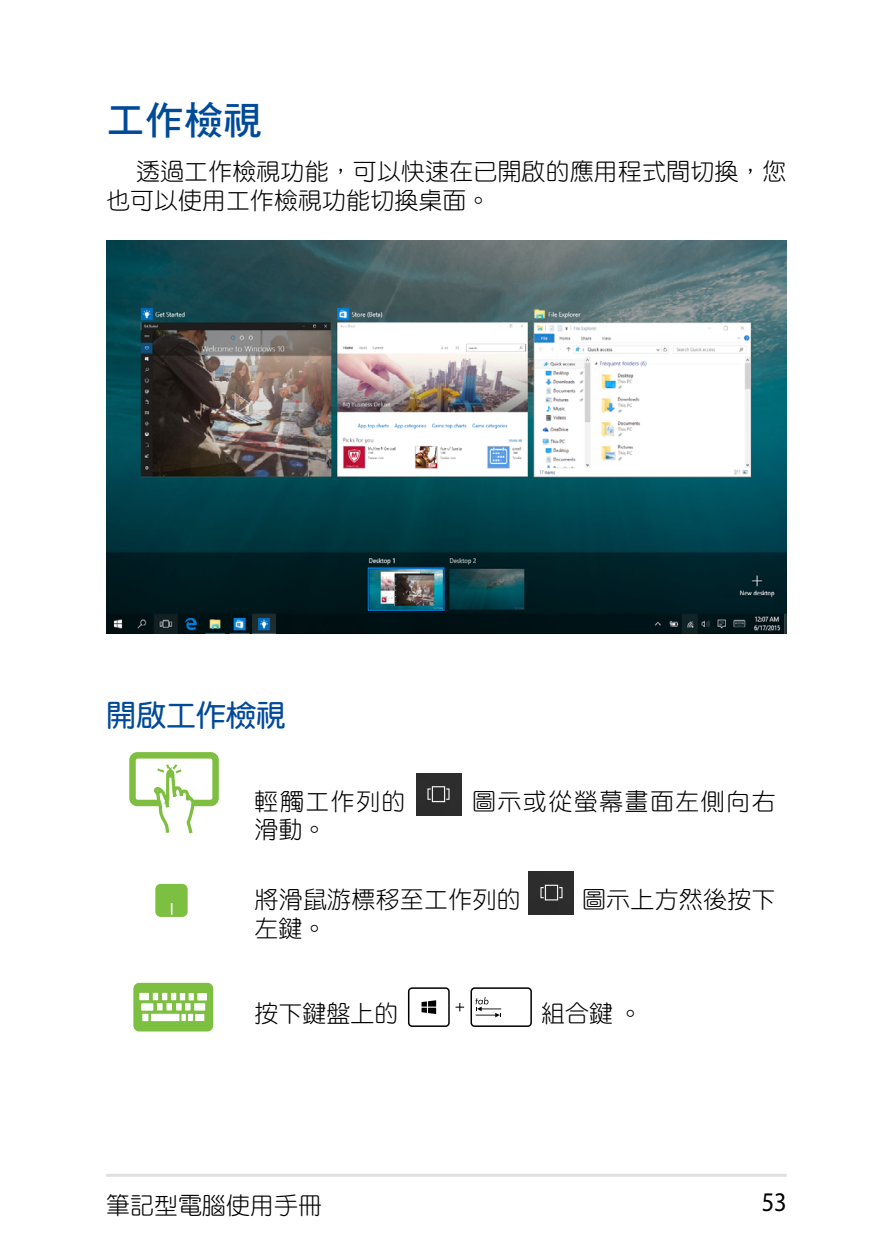
<style>
.page{position:relative;width:893px;height:1259px;background:#fff}
.page>*{position:absolute;margin:0;border:0;box-sizing:border-box;transform-origin:0 0}
.t1{font:39px "DF Hei Std W7";color:#004a98}
.t2{font:30px "DF Yuan Std W7";color:#004a98}
.t3{font:27px "Myriad Pro";color:#000;scale:.9 1}
.t4{font:24px/28.8px "DF Yuan Std W3";letter-spacing:.005em;color:#000}
.t5{font:24px "DF Yuan Std W3";letter-spacing:.06em;color:#000}
</style>
<div class="page">
<hr style="left:106px;top:1173px;width:681px;height:3px;background:#e1e0df">
<img style="left:106px;top:241px;width:681px;height:392px">
<div style="left:129px;top:752px;width:90px;height:54px;border:6px solid #7ebf41;border-radius:5px"></div>
<svg style="left:151px;top:752px;width:45px;height:82px"></svg>
<img style="left:416px;top:773px;width:45px;height:42px">
<svg style="left:155px;top:883px;width:33px;height:34px"></svg>
<img style="left:529px;top:872px;width:45px;height:42px">
<div style="left:134px;top:984px;width:78px;height:46px;background:#7dbf41;border-radius:5px"></div>
<div style="left:133px;top:982px;width:80px;height:49px;border:2px solid #7dbf41;border-radius:5px"></div>
<svg style="left:153px;top:993px;width:41px;height:7px"></svg>
<div style="left:197px;top:993px;width:10px;height:7px;background:#fff"></div>
<div style="left:141px;top:1003px;width:12px;height:7px;background:#fff"></div>
<div style="left:142px;top:1013px;width:6px;height:8px;background:#fff"></div>
<div style="left:151px;top:1013px;width:28px;height:8px;background:#98cc69"></div>
<div style="left:157px;top:1003px;width:6px;height:7px;background:#fff"></div>
<div style="left:166px;top:1003px;width:6px;height:7px;background:#fff"></div>
<div style="left:176px;top:1003px;width:6px;height:7px;background:#fff"></div>
<div style="left:185px;top:1003px;width:6px;height:7px;background:#fff"></div>
<div style="left:194px;top:1003px;width:11px;height:7px;background:#fff"></div>
<div style="left:195px;top:1014px;width:9px;height:7px;background:#fff"></div>
<div style="left:139px;top:993px;width:10px;height:7px;background:#fff"></div>
<svg style="left:151px;top:1014px;width:45px;height:18px"></svg>
<div style="left:470px;top:987px;width:62px;height:40px;border:2px solid #000;border-radius:3px"></div>
<svg style="left:475px;top:997px;width:26px;height:20px"></svg>
<svg style="left:456px;top:1003px;width:8px;height:8px"></svg>
<div style="left:408px;top:987px;width:42px;height:40px;border:2px solid #000;border-radius:3px"></div>
<svg style="left:422px;top:1000px;width:14px;height:14px"></svg>
<h1 class="t1" style="left:106px;top:99px;width:158px">工作檢視</h1>
<p class="t4" style="left:106px;top:156px;width:682px;text-indent:30px">透過工作檢視功能，可以快速在已開啟的應用程式間切換，您也可以使用工作檢視功能切換桌面。</p>
<p class="t2" style="left:106px;top:699px;width:182px">開啟工作檢視</p>
<p class="t4" style="left:255px;top:786px;width:153px">輕觸工作列的</p>
<p class="t5" style="left:472px;top:788px;width:305px">圖示或從螢幕畫面左側向右</p>
<p class="t4" style="left:255px;top:815px;width:73px">滑動。</p>
<p class="t4" style="left:255px;top:885px;width:268px">將滑鼠游標移至工作列的</p>
<p class="t4" style="left:582px;top:885px;width:195px">圖示上方然後按下</p>
<p class="t4" style="left:255px;top:913px;width:73px">左鍵。</p>
<p class="t4" style="left:255px;top:998px;width:145px">按下鍵盤上的</p>
<p class="t4" style="left:541px;top:998px;width:103px">組合鍵。</p>
<p class="t4" style="left:106px;top:1190px;width:218px">筆記型電腦使用手冊</p>
<p class="t3" style="left:762px;top:1185px;width:29px">53</p>
</div>
